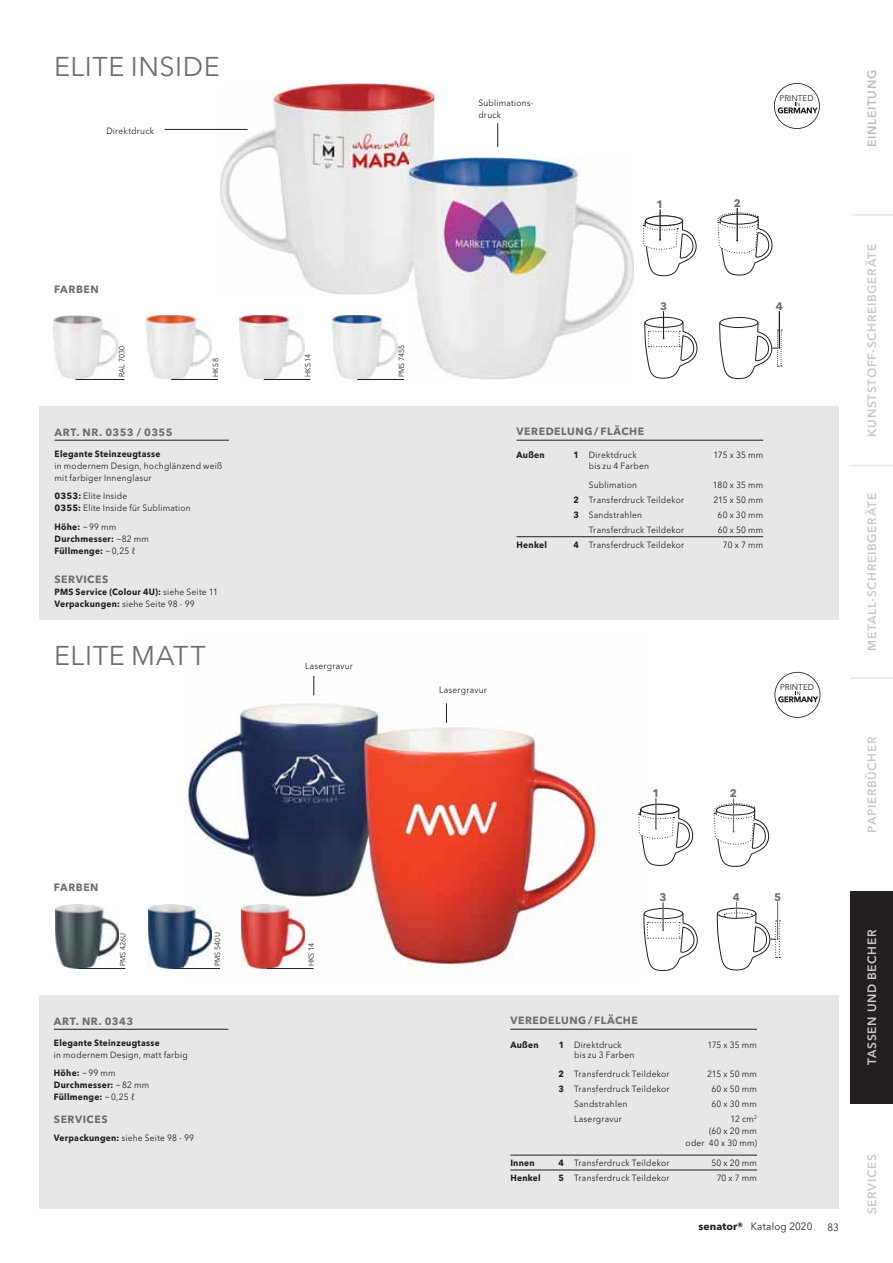
<style>
.page{position:relative;width:893px;height:1263px;background:#fff}
.page>*{position:absolute;margin:0;border:0;box-sizing:border-box;transform-origin:0 0}
.t1{font:27px "Avenir Next W1 G";letter-spacing:.025em;color:#6d6e70}
.t2{font:600 12px "Avenir Next W1 G";letter-spacing:.055em;color:#c6c8ca}
.t3{font:600 12px "Avenir Next W1 G";letter-spacing:.055em;color:#bbbdc0}
.t4{font:700 10.95px "Avenir Next W1 G";color:#6d6e70}
.t5{font:700 10.8px "Avenir Next W1 G";color:#6d6e70}
.t6{font:700 10.5px "Avenir Next W1 G";letter-spacing:.05em;color:#6d6e70}
.t7{font:10.5px "Avenir Next W1 G";letter-spacing:.02em;color:#231f20;scale:.94 1}
.t8{font:9px/12px "Avenir Next W1 G";letter-spacing:.025em;color:#231f20;scale:.94 1}
.t9{font:700 9px/12px "Avenir Next W1 G";letter-spacing:.03em;color:#231f20;scale:.94 1}
.t10{font:8.25px "Avenir Next W1 G";color:#231f20}
.t11{font:7.5px "Avenir Next W1 G";letter-spacing:.025em;color:#231f20;scale:.94 1}
.s1{font-weight:700}
.s2{font-weight:400}
</style>
<div class="page">
<div style="left:39px;top:406px;width:799px;height:214px;background:#e6e7e8"></div>
<div style="left:40px;top:995px;width:799px;height:214px;background:#e6e7e8"></div>
<img style="left:220px;top:83px;width:214px;height:212px">
<img style="left:184px;top:675px;width:416px;height:296px">
<img style="left:417px;top:157px;width:217px;height:222px">
<img style="left:409px;top:157px;width:25px;height:138px">
<img style="left:54px;top:315px;width:64px;height:64px">
<img style="left:241px;top:904px;width:64px;height:64px">
<img style="left:147px;top:315px;width:64px;height:64px">
<img style="left:148px;top:904px;width:64px;height:64px">
<img style="left:240px;top:315px;width:64px;height:64px">
<img style="left:55px;top:904px;width:64px;height:64px">
<img style="left:333px;top:315px;width:64px;height:64px">
<hr style="left:75px;top:379px;width:49px;height:1px;background:#231f20">
<hr style="left:79px;top:968px;width:46px;height:1px;background:#231f20">
<hr style="left:171px;top:379px;width:47px;height:1px;background:#231f20">
<hr style="left:173px;top:968px;width:47px;height:1px;background:#231f20">
<hr style="left:264px;top:379px;width:46px;height:1px;background:#231f20">
<hr style="left:267px;top:968px;width:47px;height:1px;background:#231f20">
<hr style="left:357px;top:379px;width:47px;height:1px;background:#231f20">
<svg style="left:497px;top:123px;width:1px;height:24px"></svg>
<hr style="left:165px;top:129px;width:83px;height:1px;background:#231f20">
<svg style="left:446px;top:703px;width:1px;height:20px"></svg>
<svg style="left:314px;top:676px;width:1px;height:19px"></svg>
<hr style="left:737px;top:208px;width:1px;height:33px;background:#231f20">
<svg style="left:717px;top:212px;width:56px;height:64px"></svg>
<svg style="left:719px;top:317px;width:63px;height:62px"></svg>
<hr style="left:779px;top:312px;width:1px;height:36px;background:#231f20">
<hr style="left:660px;top:210px;width:1px;height:30px;background:#231f20">
<svg style="left:643px;top:215px;width:55px;height:164px"></svg>
<hr style="left:733px;top:799px;width:1px;height:33px;background:#6d6e70">
<svg style="left:713px;top:803px;width:57px;height:64px"></svg>
<svg style="left:716px;top:902px;width:64px;height:68px"></svg>
<hr style="left:656px;top:798px;width:1px;height:31px;background:#6d6e70">
<svg style="left:638px;top:804px;width:60px;height:167px"></svg>
<hr style="left:510px;top:1029px;width:43px;height:1px;background:#231f20">
<hr style="left:553px;top:1029px;width:204px;height:1px;background:#231f20">
<hr style="left:510px;top:1155px;width:43px;height:1px;background:#231f20">
<hr style="left:553px;top:1155px;width:204px;height:1px;background:#231f20">
<hr style="left:510px;top:1170px;width:43px;height:1px;background:#231f20">
<hr style="left:553px;top:1170px;width:204px;height:1px;background:#231f20">
<hr style="left:516px;top:440px;width:247px;height:1px;background:#231f20">
<hr style="left:516px;top:536px;width:247px;height:1px;background:#231f20">
<hr style="left:54px;top:1029px;width:174px;height:1px;background:#231f20">
<hr style="left:55px;top:440px;width:174px;height:1px;background:#231f20">
<svg style="left:774px;top:672px;width:46px;height:46px"></svg>
<svg style="left:774px;top:83px;width:46px;height:46px"></svg>
<hr style="left:850px;top:465px;width:43px;height:1px;background:#e6e7e8">
<hr style="left:851px;top:214px;width:42px;height:2px;background:#e6e7e8">
<hr style="left:850px;top:677px;width:43px;height:2px;background:#e6e7e8">
<div style="left:850px;top:891px;width:43px;height:212px;background:#231f20"></div>
<h1 class="t1" style="left:54px;top:56px;width:167px">ELITE INSIDE</h1>
<p class="t8" style="left:106px;top:126px;width:52px">Direktdruck</p>
<p class="t6" style="left:54px;top:285px;width:46px">FARBEN</p>
<p class="t11" style="left:119px;top:377px;width:35px;rotate:-90deg">RAL 7030</p>
<p class="t6" style="left:55px;top:427px;width:119px">ART. NR. 0353 / 0355</p>
<p class="t11" style="left:212px;top:377px;width:23px;rotate:-90deg">HKS 8</p>
<p class="t11" style="left:305px;top:377px;width:27px;rotate:-90deg">HKS 14</p>
<p class="t11" style="left:398px;top:377px;width:36px;rotate:-90deg">PMS 7455</p>
<p class="t9" style="left:55px;top:449px;width:114px">Elegante Steinzeugtasse</p>
<p class="t8" style="left:55px;top:461px;width:180px">in modernem Design, hochglänzend weiß mit farbiger Innenglasur</p>
<p class="t8" style="left:55px;top:491px;width:146px"><span class="s1">0353:</span> Elite Inside<br><span class="s1">0355:</span> Elite Inside für Sublimation</p>
<p class="t9" style="left:55px;top:521px;width:102px">Höhe: <span class="s2">~ 99 mm<br></span>Durchmesser: <span class="s2">~82 mm<br></span>Füllmenge: <span class="s2">~ 0,25 ℓ</span></p>
<p class="t6" style="left:55px;top:575px;width:55px">SERVICES</p>
<p class="t9" style="left:55px;top:587px;width:175px">PMS Service (Colour 4U): <span class="s2">siehe Seite 11<br></span>Verpackungen: <span class="s2">siehe Seite 98 - 99</span></p>
<h1 class="t1" style="left:54px;top:644px;width:153px">ELITE MATT</h1>
<p class="t8" style="left:305px;top:661px;width:52px">Lasergravur</p>
<p class="t6" style="left:54px;top:883px;width:46px">FARBEN</p>
<p class="t11" style="left:120px;top:966px;width:37px;rotate:-90deg">PMS 426U</p>
<p class="t11" style="left:214px;top:966px;width:38px;rotate:-90deg">PMS 540U</p>
<p class="t11" style="left:308px;top:966px;width:27px;rotate:-90deg">HKS 14</p>
<p class="t6" style="left:54px;top:1016px;width:81px">ART. NR. 0343</p>
<p class="t9" style="left:54px;top:1038px;width:114px">Elegante Steinzeugtasse</p>
<p class="t8" style="left:54px;top:1046px;width:144px;line-height:18.5px">in modernem Design, matt farbig<br><span class="s1">Höhe:</span> ~ 99 mm</p>
<p class="t9" style="left:54px;top:1080px;width:103px">Durchmesser: <span class="s2">~ 82 mm<br></span>Füllmenge: <span class="s2">~ 0,25 ℓ</span></p>
<p class="t6" style="left:54px;top:1114px;width:55px">SERVICES</p>
<p class="t8" style="left:54px;top:1133px;width:151px"><span class="s1">Verpackungen:</span> siehe Seite 98 - 99</p>
<p class="t8" style="left:478px;top:98px;width:60px">Sublimations&shy;druck</p>
<p class="t5" style="left:657px;top:200px;width:8px">1</p>
<p class="t5" style="left:660px;top:302px;width:8px">3</p>
<p class="t10" style="left:779px;top:95px;width:36px">PRINTED</p>
<p class="t5" style="left:734px;top:198px;width:9px">2</p>
<p class="t5" style="left:776px;top:302px;width:9px">4</p>
<p class="t6" style="left:516px;top:427px;width:129px">VEREDELUNG / FLÄCHE</p>
<p class="t9" style="left:516px;top:450px;width:32px">Außen</p>
<p class="t8" style="left:573px;top:450px;width:69px"><span class="s1">1</span> Direktdruck</p>
<p class="t8" style="left:713px;top:450px;width:54px">175 x 35 mm</p>
<p class="t8" style="left:589px;top:457px;width:66px;line-height:19.2px">bis zu 4 Farben<br>Sublimation</p>
<p class="t8" style="left:713px;top:480px;width:55px">180 x 35 mm</p>
<p class="t8" style="left:573px;top:495px;width:119px"><span class="s1">2</span> Transferdruck Teildekor</p>
<p class="t8" style="left:713px;top:495px;width:55px">215 x 50 mm</p>
<p class="t8" style="left:573px;top:510px;width:75px"><span class="s1">3</span> Sandstrahlen</p>
<p class="t8" style="left:717px;top:510px;width:50px">60 x 30 mm</p>
<p class="t8" style="left:589px;top:524px;width:103px">Transferdruck Teildekor</p>
<p class="t8" style="left:718px;top:524px;width:50px">60 x 50 mm</p>
<p class="t9" style="left:516px;top:539px;width:34px">Henkel</p>
<p class="t8" style="left:573px;top:539px;width:119px"><span class="s1">4</span> Transferdruck Teildekor</p>
<p class="t8" style="left:723px;top:539px;width:44px">70 x 7 mm</p>
<p class="t8" style="left:439px;top:685px;width:52px">Lasergravur</p>
<p class="t4" style="left:652px;top:788px;width:9px">1</p>
<p class="t4" style="left:659px;top:892px;width:9px">3</p>
<p class="t4" style="left:730px;top:789px;width:9px">2</p>
<p class="t10" style="left:780px;top:684px;width:36px">PRINTED</p>
<p class="t4" style="left:733px;top:892px;width:9px">4</p>
<p class="t4" style="left:774px;top:892px;width:9px">5</p>
<p class="t6" style="left:510px;top:1016px;width:129px">VEREDELUNG / FLÄCHE</p>
<p class="t9" style="left:510px;top:1039px;width:32px">Außen</p>
<p class="t8" style="left:559px;top:1039px;width:69px"><span class="s1">1</span> Direktdruck</p>
<p class="t8" style="left:707px;top:1039px;width:54px">175 x 35 mm</p>
<p class="t8" style="left:559px;top:1046px;width:119px;line-height:19.2px;text-indent:15px">bis zu 3 Farben<br><span class="s1">2</span> Transferdruck Teildekor</p>
<p class="t8" style="left:707px;top:1068px;width:55px">215 x 50 mm</p>
<p class="t8" style="left:559px;top:1083px;width:119px"><span class="s1">3</span> Transferdruck Teildekor</p>
<p class="t8" style="left:711px;top:1083px;width:50px">60 x 50 mm</p>
<p class="t8" style="left:574px;top:1098px;width:58px">Sandstrahlen</p>
<p class="t8" style="left:711px;top:1098px;width:50px">60 x 30 mm</p>
<p class="t8" style="left:574px;top:1113px;width:52px">Lasergravur</p>
<p class="t8" style="left:685px;top:1113px;width:77px;text-align:right">12 cm<sup>2<br></sup>(60 x 20 mm<br>oder 40 x 30 mm)</p>
<p class="t9" style="left:510px;top:1158px;width:27px">Innen</p>
<p class="t8" style="left:559px;top:1158px;width:119px"><span class="s1">4</span> Transferdruck Teildekor</p>
<p class="t8" style="left:711px;top:1158px;width:50px">50 x 20 mm</p>
<p class="t9" style="left:510px;top:1173px;width:34px">Henkel</p>
<p class="t8" style="left:559px;top:1173px;width:119px"><span class="s1">5</span> Transferdruck Teildekor</p>
<p class="t8" style="left:717px;top:1173px;width:44px">70 x 7 mm</p>
<p class="t7" style="left:698px;top:1222px;width:123px"><span class="s1">senator®</span> Katalog 2020</p>
<p class="t7" style="left:827px;top:1222px;width:14px">83</p>
<h2 class="t3" style="left:865px;top:147px;width:78px;rotate:-90deg">EINLEITUNG</h2>
<h2 class="t2" style="left:865px;top:437px;width:194px;rotate:-90deg">KUNSTSTOFF-SCHREIBGERÄTE</h2>
<h2 class="t2" style="left:865px;top:651px;width:159px;rotate:-90deg">METALL-SCHREIBGERÄTE</h2>
<h2 class="t2" style="left:865px;top:833px;width:98px;rotate:-90deg">PAPIERBÜCHER</h2>
<h2 class="t2" style="left:865px;top:1065px;width:136px;rotate:-90deg">TASSEN UND BECHER</h2>
<h2 class="t2" style="left:865px;top:1214px;width:62px;rotate:-90deg">SERVICES</h2>
</div>
